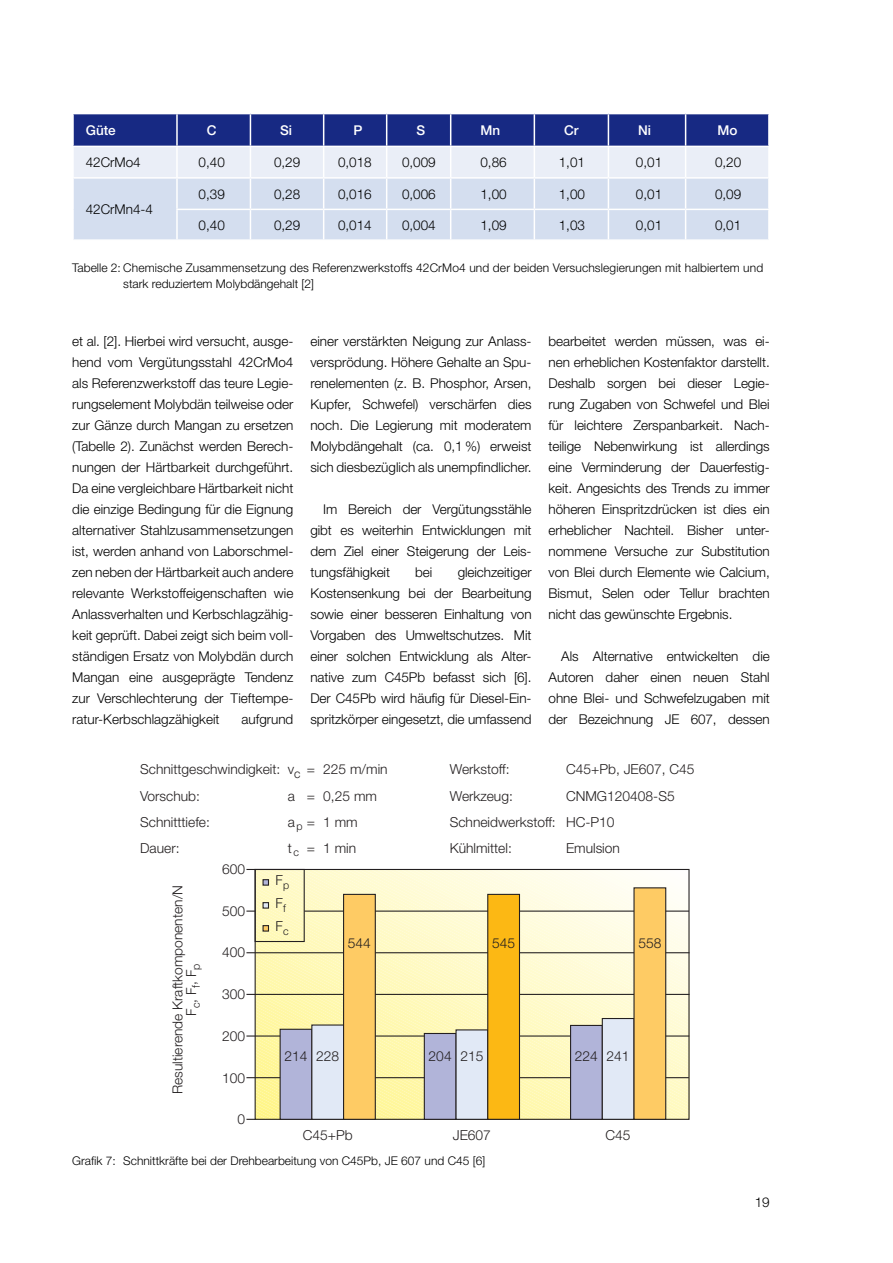
<style>
.page{position:relative;width:893px;height:1263px;background:#fff}
.page>*{position:absolute;margin:0;border:0;box-sizing:border-box;transform-origin:0 0}
.t1{font:300 13.8px/23px "Helvetica Neue";color:#231f20;text-align:center}
.t2{font:300 13.5px/21px "Helvetica Neue";letter-spacing:-.005em;color:#000;text-align:justify}
.t3{font:500 13.5px "Helvetica Neue";color:#fff}
.t4{font:300 12px/15.8px "Helvetica Neue";letter-spacing:.01em;color:#000}
</style>
<div class="page">
<svg style="left:307px;top:871px;width:380px;height:123px;background:#faf5c4"></svg>
<svg style="left:311px;top:871px;width:376px;height:116px;background:#fdf9d7"></svg>
<hr style="left:246px;top:952px;width:443px;height:1px;background:#231f20">
<hr style="left:246px;top:994px;width:443px;height:1px;background:#231f20">
<hr style="left:246px;top:1036px;width:443px;height:1px;background:#231f20">
<hr style="left:246px;top:1077px;width:443px;height:1px;background:#231f20">
<hr style="left:304px;top:911px;width:385px;height:1px;background:#231f20">
<div style="left:255px;top:869px;width:50px;height:73px;border:1px solid #231f20"></div>
<svg style="left:246px;top:1000px;width:387px;height:120px;background:#f8f2b3"></svg>
<div style="left:280px;top:1029px;width:32px;height:91px;background:#b1b4d9;border:1px solid #231f20"></div>
<div style="left:311px;top:1025px;width:33px;height:95px;background:#e1e9f6;border:1px solid #231f20"></div>
<div style="left:343px;top:894px;width:33px;height:226px;background:#fecb64;border:1px solid #231f20"></div>
<div style="left:424px;top:1033px;width:33px;height:87px;background:#b1b4d9;border:1px solid #231f20"></div>
<div style="left:455px;top:1029px;width:33px;height:91px;background:#e1e9f6;border:1px solid #231f20"></div>
<div style="left:487px;top:894px;width:33px;height:226px;background:#fcb814;border:1px solid #231f20"></div>
<div style="left:570px;top:1025px;width:33px;height:95px;background:#b1b4d9;border:1px solid #231f20"></div>
<div style="left:602px;top:1018px;width:32px;height:102px;background:#e1e9f6;border:1px solid #231f20"></div>
<div style="left:633px;top:887px;width:33px;height:233px;background:#fecb64;border:1px solid #231f20"></div>
<div style="left:262px;top:879px;width:7px;height:7px;background:#b1b4d9;border:1px solid #231f20"></div>
<div style="left:262px;top:902px;width:7px;height:7px;background:#e1e9f6;border:1px solid #231f20"></div>
<div style="left:262px;top:925px;width:7px;height:7px;background:#fecb64;border:1px solid #231f20"></div>
<svg style="left:73px;top:114px;width:696px;height:125px;background:#acb6d6"></svg>
<hr style="left:768px;top:210px;width:2px;height:29px;background:#fff">
<hr style="left:72px;top:114px;width:2px;height:32px;background:#fff">
<hr style="left:176px;top:114px;width:2px;height:32px;background:#fff">
<hr style="left:250px;top:114px;width:1px;height:32px;background:#fff">
<hr style="left:323px;top:114px;width:1px;height:32px;background:#fff">
<hr style="left:386px;top:114px;width:1px;height:32px;background:#fff">
<hr style="left:450px;top:114px;width:1px;height:32px;background:#fff">
<hr style="left:534px;top:114px;width:1px;height:32px;background:#fff">
<hr style="left:608px;top:114px;width:1px;height:32px;background:#fff">
<hr style="left:685px;top:114px;width:1px;height:32px;background:#fff">
<hr style="left:768px;top:114px;width:2px;height:32px;background:#fff">
<hr style="left:72px;top:146px;width:698px;height:1px;background:#fff">
<p class="t3" style="left:86px;top:126px;width:31px">Güte</p>
<p class="t3" style="left:207px;top:126px;width:11px">C</p>
<p class="t3" style="left:280px;top:126px;width:14px">Si</p>
<p class="t3" style="left:353px;top:126px;width:11px">P</p>
<p class="t3" style="left:416px;top:126px;width:10px">S</p>
<p class="t3" style="left:480px;top:126px;width:21px">Mn</p>
<p class="t3" style="left:564px;top:126px;width:16px">Cr</p>
<p class="t3" style="left:638px;top:126px;width:15px">Ni</p>
<p class="t3" style="left:717px;top:126px;width:22px">Mo</p>
<p class="t2" style="left:86px;top:153px;width:57px">42CrMo4</p>
<p class="t2" style="left:199px;top:153px;width:28px">0,40</p>
<p class="t2" style="left:274px;top:153px;width:28px">0,29</p>
<p class="t2" style="left:338px;top:153px;width:35px">0,018</p>
<p class="t2" style="left:402px;top:153px;width:35px">0,009</p>
<p class="t2" style="left:480px;top:153px;width:28px">0,86</p>
<p class="t2" style="left:559px;top:153px;width:28px">1,01</p>
<p class="t2" style="left:636px;top:153px;width:28px">0,01</p>
<p class="t2" style="left:715px;top:153px;width:28px">0,20</p>
<p class="t2" style="left:86px;top:200px;width:69px">42CrMn4-4</p>
<p class="t2" style="left:199px;top:185px;width:28px">0,39</p>
<p class="t2" style="left:274px;top:185px;width:28px">0,28</p>
<p class="t2" style="left:338px;top:185px;width:35px">0,016</p>
<p class="t2" style="left:402px;top:185px;width:35px">0,006</p>
<p class="t2" style="left:480px;top:185px;width:28px">1,00</p>
<p class="t2" style="left:559px;top:185px;width:28px">1,00</p>
<p class="t2" style="left:636px;top:185px;width:28px">0,01</p>
<p class="t2" style="left:715px;top:185px;width:28px">0,09</p>
<p class="t2" style="left:199px;top:216px;width:28px">0,40</p>
<p class="t2" style="left:274px;top:216px;width:28px">0,29</p>
<p class="t2" style="left:338px;top:216px;width:35px">0,014</p>
<p class="t2" style="left:402px;top:216px;width:35px">0,004</p>
<p class="t2" style="left:480px;top:216px;width:28px">1,09</p>
<p class="t2" style="left:559px;top:216px;width:28px">1,03</p>
<p class="t2" style="left:636px;top:216px;width:28px">0,01</p>
<p class="t2" style="left:715px;top:216px;width:28px">0,01</p>
<p class="t4" style="left:123px;top:261px;width:641px;text-indent:-51px">Tabelle 2: Chemische Zusammensetzung des Referenzwerkstoffs 42CrMo4 und der beiden Versuchslegierungen mit halbiertem und stark reduziertem Molybdängehalt [2]</p>
<p class="t2" style="left:72px;top:332px;width:223px">et al. [2]. Hierbei wird versucht, ausge&shy;hend vom Vergütungsstahl 42CrMo4 als Referenzwerkstoff das teure Legie&shy;rungselement Molybdän teilweise oder zur Gänze durch Mangan zu erset zen (Tabelle 2). Zunächst werden Berech&shy;nungen der Härtbar keit durchgeführt.<br>Da eine ver gleich bare Härtbarkeit nicht die einzige Bedingung für die Eignung alternativer Stahlzusammensetzungen ist, werden anhand von Laborschmel&shy;zen neben der Härtbarkeit auch andere relevante Werkstoffeigenschaften wie Anlassverhalten und Kerbschlagzähig&shy;keit geprüft. Dabei zeigt sich beim voll&shy;ständigen Ersatz von Molybdän durch Mangan eine ausgeprägte Tendenz zur Verschlechterung der Tieftempe&shy;ratur-Kerbschlagzähigkeit</p>
<p class="t2" style="left:242px;top:710px;width:53px">aufgrund</p>
<p class="t2" style="left:310px;top:332px;width:223px">einer verstärkten Neigung zur Anlass&shy;versprödung. Höhere Gehalte an Spu&shy;renelementen (z. B. Phosphor, Arsen, Kupfer, Schwefel) verschärfen dies noch. Die Legierung mit moderatem Molybdängehalt (ca. 0,1 %) erweist sich diesbezüglich als unempfindlicher.</p>
<p class="t2" style="left:310px;top:500px;width:223px;text-indent:13px">Im Bereich der Vergütungsstähle gibt es weiterhin Entwicklungen mit dem Ziel einer Steigerung der Leis&shy;tungsfähigkeit</p>
<p class="t2" style="left:310px;top:563px;width:223px;text-indent:147px">gleichzeitiger Kosten senkung bei der Bearbeitung sowie einer besseren Einhaltung von Vorgaben des Umweltschutzes. Mit einer solchen Entwicklung als Alter&shy;native zum C45Pb befasst sich [6].<br>Der C45Pb wird häufig für Diesel-Ein&shy;spritzkörper eingesetzt, die umfassend</p>
<p class="t2" style="left:415px;top:563px;width:19px">bei</p>
<p class="t2" style="left:548px;top:332px;width:223px">bearbeitet werden müssen, was ei&shy;nen erheblichen Kostenfaktor darstellt.<br>Deshalb sorgen bei dieser Legie&shy;rung Zugaben von Schwefel und Blei für leichtere Zerspanbarkeit. Nach&shy;teilige Nebenwirkung ist allerdings eine Verminderung der Dauerfestig&shy;keit. Angesichts des Trends zu immer höheren Einspritzdrücken ist dies ein erheblicher Nachteil. Bisher unter&shy;nommene Versuche zur Substitution von Blei durch Elemente wie Calcium, Bismut, Selen oder Tellur brachten nicht das gewünschte Ergebnis.</p>
<p class="t2" style="left:548px;top:647px;width:223px;text-indent:13px">Als Alternative entwickelten die Autoren daher einen neuen Stahl ohne Blei- und Schwefelzugaben mit der Bezeichnung JE 607, dessen</p>
<p class="t1" style="left:140px;top:759px;width:249px">Schnittgeschwindigkeit: v<sub>c</sub> = 225 m/min</p>
<p class="t1" style="left:450px;top:759px;width:61px">Werkstoff:</p>
<p class="t1" style="left:566px;top:759px;width:130px">C45+Pb, JE607, C45</p>
<p class="t1" style="left:140px;top:785px;width:61px">Vorschub:</p>
<p class="t1" style="left:288px;top:785px;width:91px">a = 0,25 mm</p>
<p class="t1" style="left:450px;top:785px;width:65px">Werkzeug:</p>
<p class="t1" style="left:566px;top:785px;width:110px">CNMG120408-S5</p>
<p class="t1" style="left:140px;top:811px;width:71px">Schnitttiefe:</p>
<p class="t1" style="left:288px;top:811px;width:71px">a<sub>p</sub> = 1 mm</p>
<p class="t1" style="left:450px;top:811px;width:166px">Schneidwerkstoff: HC-P10</p>
<p class="t1" style="left:140px;top:838px;width:41px">Dauer:</p>
<p class="t1" style="left:288px;top:838px;width:70px">t<sub>c</sub> = 1 min</p>
<p class="t1" style="left:450px;top:838px;width:64px">Kühlmittel:</p>
<p class="t1" style="left:566px;top:838px;width:55px">Emulsion</p>
<p class="t1" style="left:276px;top:870px;width:15px;text-align:left">F<sub>p<br></sub>F<sub>f<br></sub>F<sub>c</sub></p>
<p class="t1" style="left:348px;top:933px;width:25px">544</p>
<p class="t1" style="left:492px;top:933px;width:25px">545</p>
<p class="t1" style="left:638px;top:933px;width:25px">558</p>
<p class="t1" style="left:222px;top:859px;width:25px">600</p>
<p class="t1" style="left:222px;top:901px;width:25px">500</p>
<p class="t1" style="left:222px;top:942px;width:25px">400</p>
<p class="t1" style="left:222px;top:984px;width:25px">300</p>
<p class="t1" style="left:222px;top:1026px;width:25px">200</p>
<p class="t1" style="left:222px;top:1067px;width:25px">100</p>
<p class="t1" style="left:238px;top:1109px;width:9px">0</p>
<p class="t1" style="left:172px;top:1094px;width:211px;line-height:13.8px;rotate:-90deg">Resultierende Kraftkomponenten/N<br>F<sub>c</sub>, F<sub>f</sub>, F<sub>p</sub></p>
<p class="t1" style="left:284px;top:1046px;width:56px">214 228</p>
<p class="t1" style="left:429px;top:1046px;width:56px">204 215</p>
<p class="t1" style="left:575px;top:1046px;width:56px">224 241</p>
<p class="t1" style="left:303px;top:1125px;width:51px">C45+Pb</p>
<p class="t1" style="left:453px;top:1125px;width:40px">JE607</p>
<p class="t1" style="left:605px;top:1125px;width:27px">C45</p>
<p class="t4" style="left:72px;top:1154px;width:414px">Grafik 7: Schnittkräfte bei der Drehbearbeitung von C45Pb, JE 607 und C45 [6]</p>
<p class="t2" style="left:755px;top:1193px;width:17px">19</p>
</div>
